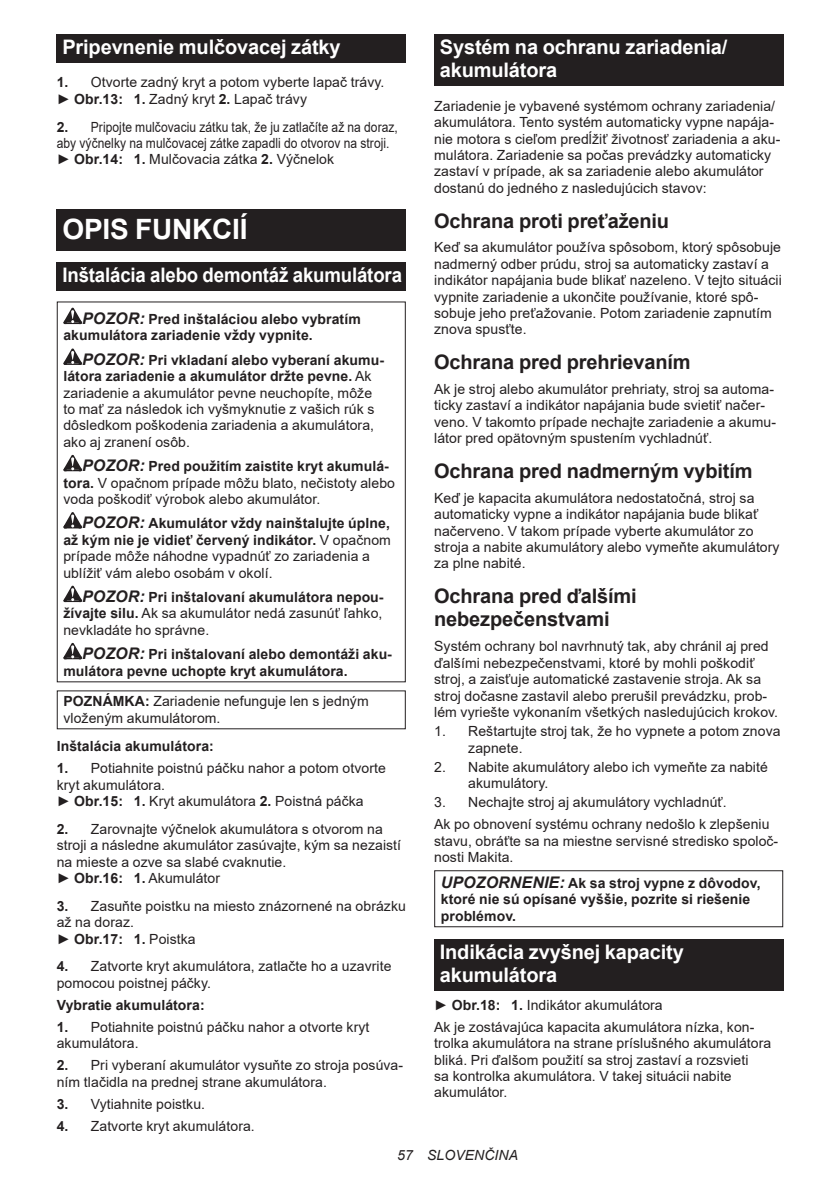
<style>
.page{position:relative;width:840px;height:1191px;background:#fff}
.page>*{position:absolute;margin:0;border:0;box-sizing:border-box;transform-origin:0 0}
.t1{font:700 28px "Arial";letter-spacing:-.01em;color:#fff}
.t2{font:700 20px/23.4px "Arial";letter-spacing:-.01em;color:#231f20}
.t3{font:700 20px/23.4px "Arial";letter-spacing:-.01em;color:#fff}
.t4{font:700 20px "Arial";letter-spacing:-.01em;color:#fff;scale:.93 1}
.t5{font:14px/16.4px "Arial";letter-spacing:.005em;color:#231f20}
.t6{font:700 14px/16.4px "Arial";letter-spacing:.005em;color:#231f20}
.t7{font:14px/16.4px "Arial";letter-spacing:.005em;color:#231f20;scale:.86 1}
.t8{font:italic 14px "Arial";letter-spacing:.005em;color:#231f20}
.s1{font-weight:700}
.s2{font-style:italic;font-size:16px}
.s3{font-weight:700;font-style:italic;font-size:16px}
</style>
<div class="page">
<div style="left:57px;top:34px;width:348px;height:29px;background:#231f20"></div>
<div style="left:57px;top:210px;width:348px;height:41px;background:#231f20"></div>
<div style="left:57px;top:262px;width:348px;height:28px;background:#231f20"></div>
<svg style="left:63px;top:308px;width:19px;height:16px"></svg>
<svg style="left:63px;top:348px;width:19px;height:17px"></svg>
<svg style="left:63px;top:455px;width:19px;height:16px"></svg>
<svg style="left:63px;top:512px;width:19px;height:16px"></svg>
<svg style="left:63px;top:585px;width:19px;height:17px"></svg>
<svg style="left:63px;top:643px;width:19px;height:16px"></svg>
<div style="left:434px;top:34px;width:348px;height:52px;background:#231f20"></div>
<div style="left:434px;top:870px;width:348px;height:57px;border:1px solid #231f20"></div>
<div style="left:434px;top:938px;width:348px;height:52px;background:#231f20"></div>
<h2 class="t3" style="left:62px;top:36px;width:279px">Pripevnenie mulčovacej zátky</h2>
<p class="t5" style="left:57px;top:74px;width:329px"><span class="s1">1.</span> Otvorte zadný kryt a potom vyberte lapač trávy. ► <span class="s1">Obr.13: 1.</span> Zadný kryt <span class="s1">2.</span> Lapač trávy</p>
<p class="t7" style="left:57px;top:118px;width:398px"><span class="s1">2.</span> Pripojte mulčovaciu zátku tak, že ju zatlačíte až na doraz, aby výčnelky na mulčovacej zátke zapadli do otvorov na stroji. ► <span class="s1">Obr.14: 1.</span> Mulčovacia zátka <span class="s1">2.</span> Výčnelok</p>
<h1 class="t1" style="left:62px;top:210px;width:186px">OPIS FUNKCIÍ</h1>
<h2 class="t4" style="left:62px;top:261px;width:366px">Inštalácia alebo demontáž akumulátora</h2>
<p class="t6" style="left:63px;top:311px;width:299px;text-indent:19px"><span class="s2">POZOR:</span> Pred inštaláciou alebo vybratím akumulátora zariadenie vždy vypnite.</p>
<p class="t5" style="left:63px;top:352px;width:322px;text-indent:19px"><span class="s3">POZOR:</span> <span class="s1">Pri vkladaní alebo vyberaní akumu&shy;látora zariadenie a akumulátor držte pevne.</span> Ak zariadenie a akumulátor pevne neuchopíte, môže to mať za následok ich vyšmyknutie z vašich rúk s dôsledkom poškodenia zariadenia a akumulátora, ako aj zranení osôb.</p>
<p class="t5" style="left:63px;top:458px;width:333px;text-indent:19px"><span class="s3">POZOR:</span> <span class="s1">Pred použitím zaistite kryt akumulá&shy;tora.</span> V opačnom prípade môžu blato, nečistoty alebo voda poškodiť výrobok alebo akumulátor.</p>
<p class="t5" style="left:63px;top:515px;width:329px;text-indent:19px"><span class="s3">POZOR:</span> <span class="s1">Akumulátor vždy nainštalujte úplne, až kým nie je vidieť červený indikátor.</span> V opačnom prípade môže náhodne vypadnúť zo zariadenia a ublížiť vám alebo osobám v okolí.</p>
<p class="t5" style="left:63px;top:589px;width:321px;text-align:justify;text-indent:19px"><span class="s3">POZOR:</span> <span class="s1">Pri inštalovaní akumulátora nepou&shy;žívajte silu.</span> Ak sa akumulátor nedá zasunúť ľahko, nevkladáte ho správne.</p>
<p class="t6" style="left:63px;top:646px;width:330px;text-indent:19px"><span class="s2">POZOR:</span> Pri inštalovaní alebo demontáži aku&shy;mulátora pevne uchopte kryt akumulátora.</p>
<p class="t5" style="left:63px;top:693px;width:306px"><span class="s1">POZNÁMKA:</span> Zariadenie nefunguje len s jedným vloženým akumulátorom.</p>
<p class="t6" style="left:57px;top:738px;width:158px">Inštalácia akumulátora:</p>
<p class="t5" style="left:57px;top:760px;width:330px"><span class="s1">1.</span> Potiahnite poistnú páčku nahor a potom otvorte kryt akumulátora.<br>► <span class="s1">Obr.15: 1.</span> Kryt akumulátora <span class="s1">2.</span> Poistná páčka</p>
<p class="t5" style="left:57px;top:820px;width:346px"><span class="s1">2.</span> Zarovnajte výčnelok akumulátora s otvorom na stroji a následne akumulátor zasúvajte, kým sa nezaistí na mieste a ozve sa slabé cvaknutie.<br>► <span class="s1">Obr.16: 1.</span> Akumulátor</p>
<p class="t5" style="left:57px;top:897px;width:350px"><span class="s1">3.</span> Zasuňte poistku na miesto znázornené na obrázku až na doraz.<br>► <span class="s1">Obr.17: 1.</span> Poistka</p>
<p class="t5" style="left:57px;top:958px;width:336px"><span class="s1">4.</span> Zatvorte kryt akumulátora, zatlačte ho a uzavrite pomocou poistnej páčky.</p>
<p class="t6" style="left:57px;top:996px;width:149px">Vybratie akumulátora:</p>
<p class="t5" style="left:57px;top:1018px;width:314px"><span class="s1">1.</span> Potiahnite poistnú páčku nahor a otvorte kryt akumulátora.</p>
<p class="t5" style="left:57px;top:1057px;width:348px"><span class="s1">2.</span> Pri vyberaní akumulátor vysuňte zo stroja posúva&shy;ním tlačidla na prednej strane akumulátora.</p>
<p class="t5" style="left:57px;top:1095px;width:150px"><span class="s1">3.</span> Vytiahnite poistku.</p>
<p class="t5" style="left:57px;top:1117px;width:199px"><span class="s1">4.</span> Zatvorte kryt akumulátora.</p>
<h2 class="t3" style="left:439px;top:36px;width:289px">Systém na ochranu zariadenia/ akumulátora</h2>
<p class="t5" style="left:434px;top:98px;width:347px">Zariadenie je vybavené systémom ochrany zariadenia/ akumulátora. Tento systém automaticky vypne napája&shy;nie motora s cieľom predĺžiť životnosť zariadenia a aku&shy;mulátora. Zariadenie sa počas prevádzky automaticky zastaví v prípade, ak sa zariadenie alebo akumulátor dostanú do jedného z nasledujúcich stavov:</p>
<h2 class="t2" style="left:434px;top:209px;width:236px">Ochrana proti preťaženiu</h2>
<p class="t5" style="left:434px;top:239px;width:349px">Keď sa akumulátor používa spôsobom, ktorý spôsobuje nadmerný odber prúdu, stroj sa automaticky zastaví a indikátor napájania bude blikať nazeleno. V tejto situácii vypnite zariadenie a ukončite používanie, ktoré spô&shy;sobuje jeho preťažovanie. Potom zariadenie zapnutím znova spusťte.</p>
<h2 class="t2" style="left:434px;top:350px;width:258px">Ochrana pred prehrievaním</h2>
<p class="t5" style="left:434px;top:381px;width:343px">Ak je stroj alebo akumulátor prehriaty, stroj sa automa&shy;ticky zastaví a indikátor napájania bude svietiť načer&shy;veno. V takomto prípade nechajte zariadenie a akumu&shy;látor pred opätovným spustením vychladnúť.</p>
<h2 class="t2" style="left:434px;top:459px;width:320px">Ochrana pred nadmerným vybitím</h2>
<p class="t5" style="left:434px;top:489px;width:347px">Keď je kapacita akumulátora nedostatočná, stroj sa automaticky vypne a indikátor napájania bude blikať načerveno. V takom prípade vyberte akumulátor zo stroja a nabite akumulátory alebo vymeňte akumulátory za plne nabité.</p>
<h2 class="t2" style="left:434px;top:584px;width:204px">Ochrana pred ďalšími nebezpečenstvami</h2>
<p class="t5" style="left:434px;top:638px;width:345px">Systém ochrany bol navrhnutý tak, aby chránil aj pred ďalšími nebezpečenstvami, ktoré by mohli poškodiť stroj, a zaisťuje automatické zastavenie stroja. Ak sa stroj dočasne zastavil alebo prerušil prevádzku, prob&shy;lém vyriešte vykonaním všetkých nasledujúcich krokov.</p>
<p class="t5" style="left:468px;top:723px;width:314px;text-indent:-34px">1. Reštartujte stroj tak, že ho vypnete a potom znova zapnete.</p>
<p class="t5" style="left:468px;top:758px;width:301px;text-indent:-34px">2. Nabite akumulátory alebo ich vymeňte za nabité akumulátory.</p>
<p class="t5" style="left:434px;top:791px;width:336px;line-height:22px">3. Nechajte stroj aj akumulátory vychladnúť.<br>Ak po obnovení systému ochrany nedošlo k zlepšeniu</p>
<p class="t5" style="left:434px;top:832px;width:345px">stavu, obráťte sa na miestne servisné stredisko spoloč&shy;nosti Makita.</p>
<p class="t6" style="left:440px;top:875px;width:321px"><span class="s2">UPOZORNENIE:</span> Ak sa stroj vypne z dôvodov, ktoré nie sú opísané vyššie, pozrite si riešenie problémov.</p>
<h2 class="t3" style="left:439px;top:940px;width:245px">Indikácia zvyšnej kapacity akumulátora</h2>
<p class="t5" style="left:434px;top:993px;width:321px;line-height:22px">► <span class="s1">Obr.18: 1.</span> Indikátor akumulátora<br>Ak je zostávajúca kapacita akumulátora nízka, kon-</p>
<p class="t5" style="left:434px;top:1035px;width:338px">trolka akumulátora na strane príslušného akumulátora bliká. Pri ďalšom použití sa stroj zastaví a rozsvieti<br>sa kontrolka akumulátora. V takej situácii nabite akumulátor.</p>
<p class="t8" style="left:397px;top:1146px;width:122px">57 SLOVENČINA</p>
</div>
